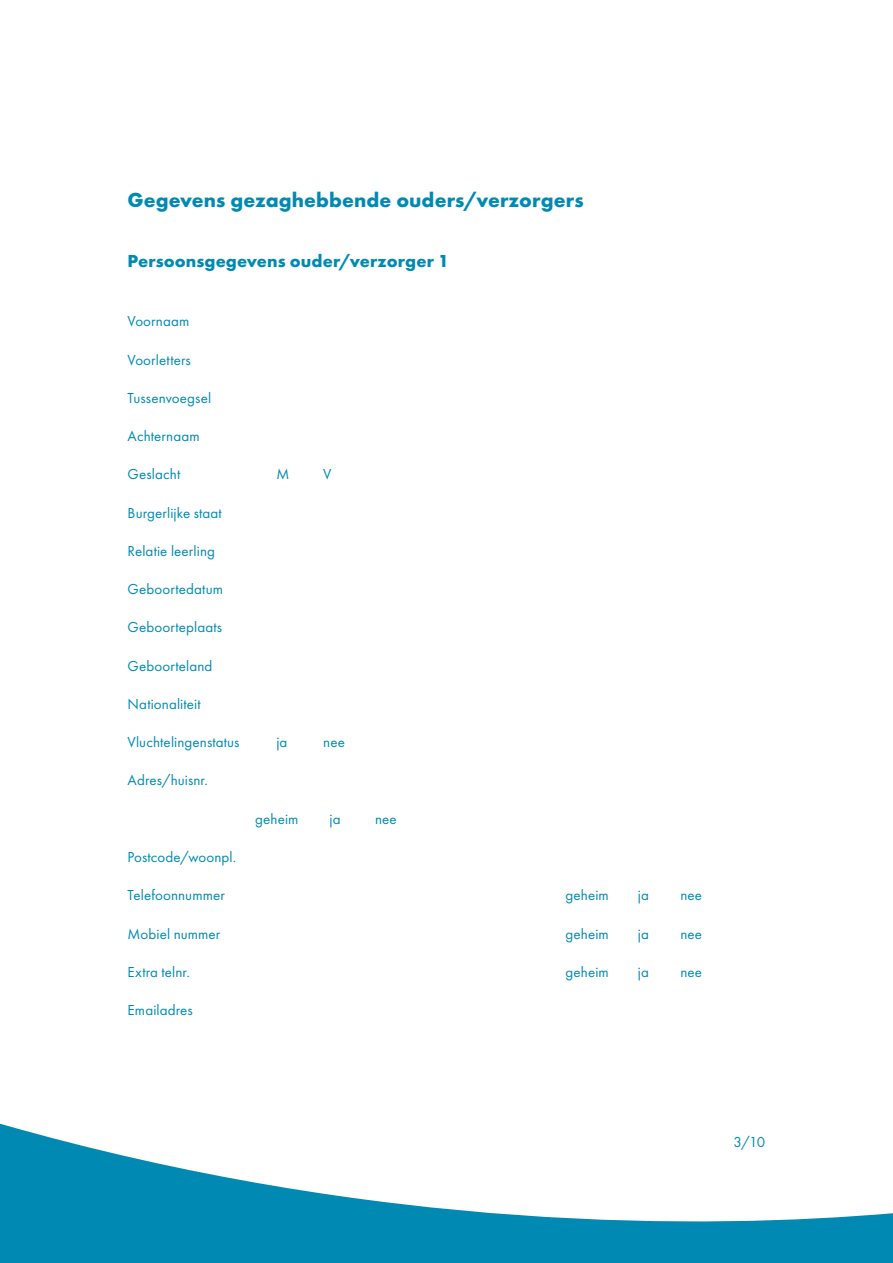
<style>
.page{position:relative;width:893px;height:1263px;background:#fff}
.page>*{position:absolute;margin:0;border:0;box-sizing:border-box;transform-origin:0 0}
.t1{font:700 21px "Futura PT";color:#008ab3}
.t2{font:700 18px "Futura PT";letter-spacing:.005em;color:#008ab3}
.t3{font:15px "Futura PT";letter-spacing:.01em;color:#008ab3}
</style>
<div class="page">
<svg style="left:0;top:1124px;width:893px;height:139px"></svg>
<h1 class="t1" style="left:128px;top:187px;width:458px">Gegevens gezaghebbende ouders/verzorgers</h1>
<p class="t2" style="left:128px;top:249px;width:323px">Persoonsgegevens ouder/verzorger 1</p>
<p class="t3" style="left:128px;top:312px;width:63px">Voornaam</p>
<p class="t3" style="left:128px;top:351px;width:65px">Voorletters</p>
<p class="t3" style="left:128px;top:389px;width:85px">Tussenvoegsel</p>
<p class="t3" style="left:128px;top:427px;width:74px">Achternaam</p>
<p class="t3" style="left:128px;top:465px;width:54px">Geslacht</p>
<p class="t3" style="left:276px;top:465px;width:14px">M</p>
<p class="t3" style="left:323px;top:465px;width:10px">V</p>
<p class="t3" style="left:128px;top:504px;width:96px">Burgerlijke staat</p>
<p class="t3" style="left:128px;top:542px;width:89px">Relatie leerling</p>
<p class="t3" style="left:128px;top:580px;width:97px">Geboortedatum</p>
<p class="t3" style="left:128px;top:618px;width:96px">Geboorteplaats</p>
<p class="t3" style="left:128px;top:657px;width:86px">Geboorteland</p>
<p class="t3" style="left:128px;top:695px;width:75px">Nationaliteit</p>
<p class="t3" style="left:128px;top:733px;width:114px">Vluchtelingenstatus</p>
<p class="t3" style="left:276px;top:733px;width:13px">ja</p>
<p class="t3" style="left:323px;top:733px;width:23px">nee</p>
<p class="t3" style="left:128px;top:771px;width:82px">Adres/huisnr.</p>
<p class="t3" style="left:255px;top:810px;width:45px">geheim</p>
<p class="t3" style="left:330px;top:810px;width:13px">ja</p>
<p class="t3" style="left:375px;top:810px;width:23px">nee</p>
<p class="t3" style="left:128px;top:848px;width:110px">Postcode/woonpl.</p>
<p class="t3" style="left:128px;top:886px;width:99px">Telefoonnummer</p>
<p class="t3" style="left:566px;top:886px;width:45px">geheim</p>
<p class="t3" style="left:638px;top:886px;width:13px">ja</p>
<p class="t3" style="left:680px;top:886px;width:23px">nee</p>
<p class="t3" style="left:128px;top:924px;width:94px">Mobiel nummer</p>
<p class="t3" style="left:566px;top:924px;width:45px">geheim</p>
<p class="t3" style="left:638px;top:924px;width:13px">ja</p>
<p class="t3" style="left:680px;top:924px;width:23px">nee</p>
<p class="t3" style="left:128px;top:963px;width:64px">Extra telnr.</p>
<p class="t3" style="left:566px;top:963px;width:45px">geheim</p>
<p class="t3" style="left:638px;top:963px;width:13px">ja</p>
<p class="t3" style="left:680px;top:963px;width:23px">nee</p>
<p class="t3" style="left:128px;top:1001px;width:67px">Emailadres</p>
<p class="t3" style="left:734px;top:1133px;width:33px">3/10</p>
</div>
